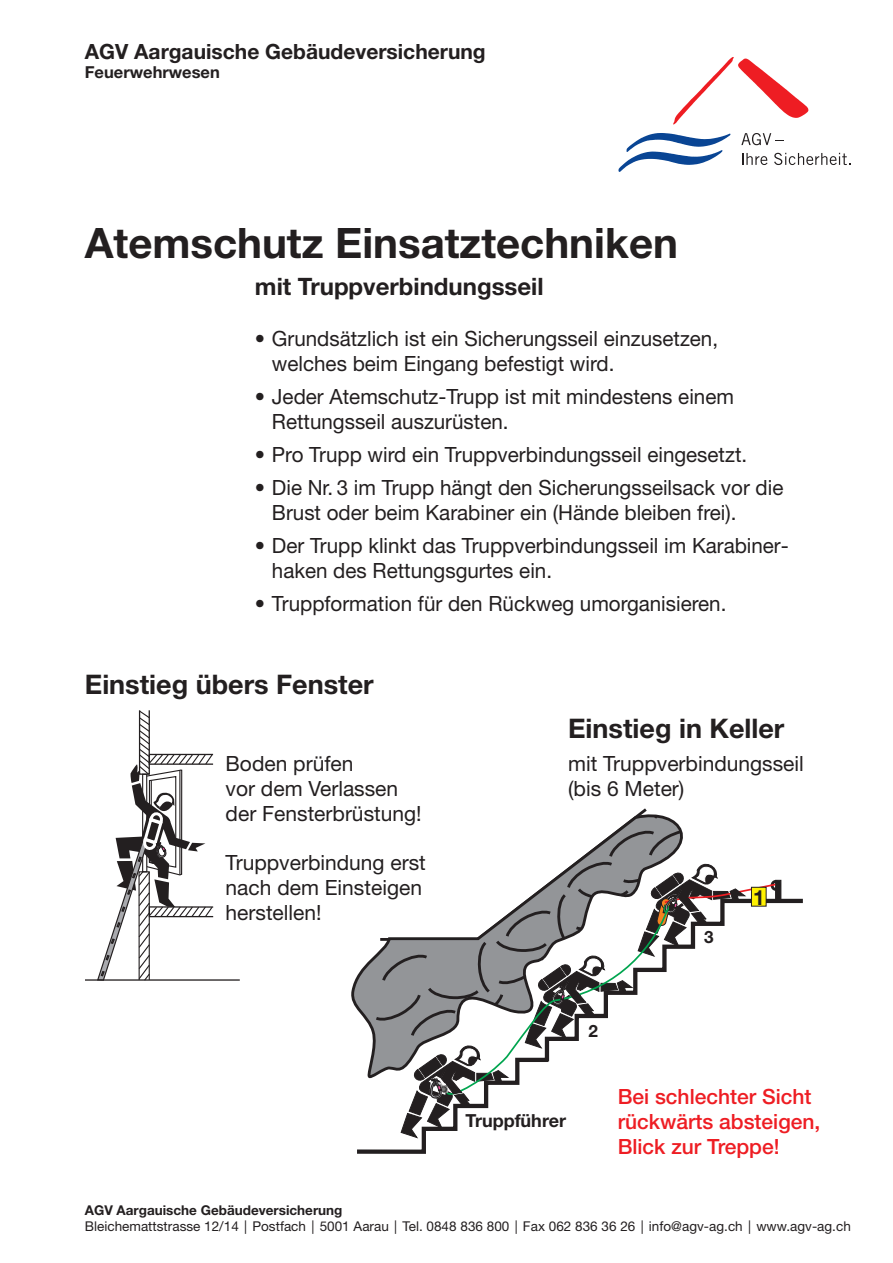
<style>
.page{position:relative;width:893px;height:1263px;background:#fff}
.page>*{position:absolute;margin:0;border:0;box-sizing:border-box;transform-origin:0 0}
.t1{font:700 42px "Helvetica Neue";color:#231f20}
.t2{font:700 27px "Helvetica Neue";color:#231f20}
.t3{font:700 24px "Helvetica Neue";color:#231f20}
.t4{font:21px/24.8px "Helvetica Neue";color:#231f20}
.t5{font:500 21px/24.8px "Helvetica Neue";color:#ee1d23}
.t6{font:700 21px "Helvetica Neue";color:#231f20}
.t7{font:700 18px "Helvetica Neue";color:#231f20}
.t8{font:700 17.1px "Helvetica Neue";color:#231f20}
.t9{font:700 16.5px "Helvetica Neue";color:#231f20}
.t10{font:13.5px "Helvetica Neue";color:#231f20}
.t11{font:700 13.5px "Helvetica Neue";color:#231f20}
</style>
<div class="page">
<svg style="left:618px;top:133px;width:112px;height:39px"></svg>
<svg style="left:741px;top:133px;width:42px;height:12px"></svg>
<svg style="left:742px;top:153px;width:25px;height:12px"></svg>
<svg style="left:774px;top:153px;width:77px;height:12px"></svg>
<svg style="left:673px;top:57px;width:135px;height:68px"></svg>
<hr style="left:85px;top:979px;width:155px;height:2px;background:#231f20">
<svg style="left:96px;top:710px;width:118px;height:271px"></svg>
<svg style="left:353px;top:897px;width:450px;height:257px"></svg>
<div style="left:775px;top:880px;width:6px;height:20px;background:#231f20"></div>
<div style="left:771px;top:880px;width:10px;height:11px;border:3px solid #231f20;border-radius:50%"></div>
<svg style="left:377px;top:808px;width:400px;height:330px"></svg>
<div style="left:751px;top:887px;width:15px;height:19px;background:#fff101"></div>
<div style="left:751px;top:887px;width:15px;height:19px;border:1px solid #231f20"></div>
<div style="left:178px;top:878px;width:28px;height:28px;background:#fff"></div>
<p class="t6" style="left:85px;top:44px;width:402px">AGV Aargauische Gebäudeversicherung</p>
<p class="t9" style="left:85px;top:67px;width:137px">Feuerwehrwesen</p>
<h1 class="t1" style="left:85px;top:228px;width:595px">Atemschutz Einsatztechniken</h1>
<p class="t3" style="left:255px;top:278px;width:290px">mit Truppverbindungsseil</p>
<p class="t4" style="left:272px;top:328px;width:448px;text-indent:-17px">• Grundsätzlich ist ein Sicherungsseil einzusetzen, welches beim Eingang befestigt wird.</p>
<p class="t4" style="left:272px;top:386px;width:463px;text-indent:-17px">• Jeder Atemschutz-Trupp ist mit mindestens einem<br>Rettungsseil auszurüsten.</p>
<p class="t4" style="left:255px;top:444px;width:494px">• Pro Trupp wird ein Truppverbindungsseil eingesetzt.</p>
<p class="t4" style="left:272px;top:478px;width:513px;text-indent:-17px">• Die Nr. 3 im Trupp hängt den Sicherungsseilsack vor die<br>Brust oder beim Karabiner ein (Hände bleiben frei).</p>
<p class="t4" style="left:272px;top:536px;width:518px;text-indent:-17px">• Der Trupp klinkt das Truppverbindungsseil im Karabiner&shy;haken des Rettungsgurtes ein.</p>
<p class="t4" style="left:255px;top:594px;width:473px">• Truppformation für den Rückweg umorganisieren.</p>
<p class="t2" style="left:85px;top:674px;width:290px">Einstieg übers Fenster</p>
<p class="t4" style="left:226px;top:753px;width:197px">Boden prüfen<br>vor dem Verlassen der Fensterbrüstung!</p>
<p class="t4" style="left:226px;top:852px;width:202px">Truppverbindung erst nach dem Einsteigen herstellen!</p>
<p class="t2" style="left:568px;top:718px;width:218px">Einstieg in Keller</p>
<p class="t4" style="left:568px;top:753px;width:237px">mit Truppverbindungsseil (bis 6 Meter)</p>
<p class="t8" style="left:704px;top:931px;width:11px">3</p>
<p class="t6" style="left:753px;top:890px;width:13px">1</p>
<p class="t7" style="left:466px;top:1114px;width:102px">Truppführer</p>
<p class="t8" style="left:588px;top:1025px;width:11px">2</p>
<p class="t5" style="left:618px;top:1086px;width:204px">Bei schlechter Sicht rückwärts absteigen,<br>Blick zur Treppe!</p>
<p class="t11" style="left:85px;top:1205px;width:259px">AGV Aargauische Gebäudeversicherung</p>
<p class="t10" style="left:85px;top:1221px;width:767px">Bleichemattstrasse 12/14 | Postfach | 5001 Aarau | Tel. 0848 836 800 | Fax 062 836 36 26 | info@agv-ag.ch | www.agv-ag.ch</p>
</div>
